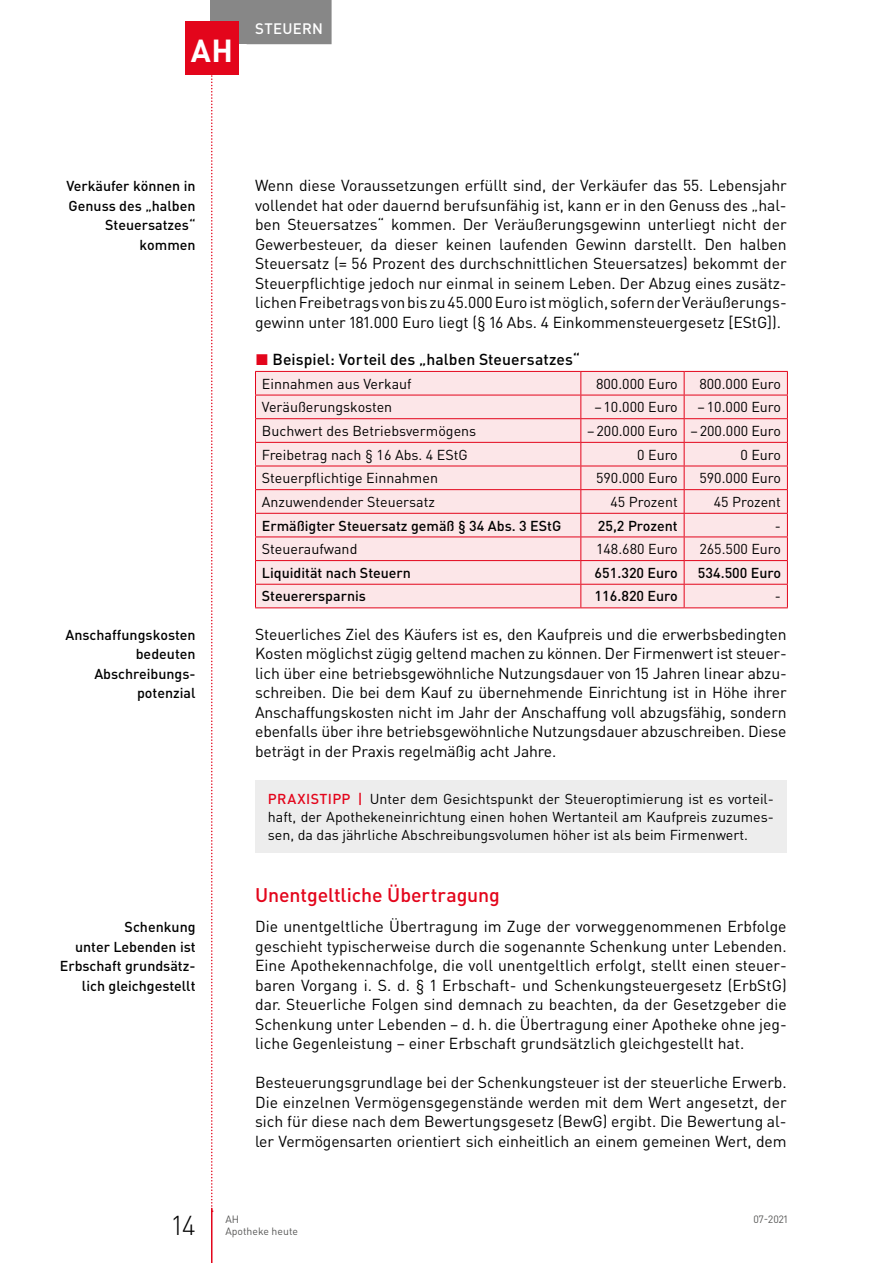
<style>
.page{position:relative;width:893px;height:1263px;background:#fff}
.page>*{position:absolute;margin:0;border:0;box-sizing:border-box;transform-origin:0 0}
.t1{font:700 31.5px "DIN Pro";color:#fff}
.t2{font:300 27px "DIN Pro";color:#000}
.t3{font:500 19.5px "DIN Pro";letter-spacing:-.005em;color:#e3051b}
.t4{font:15.75px/19.5px "DIN Pro";letter-spacing:-.005em;color:#000;text-align:justify}
.t5{font:500 15.75px "DIN Pro";letter-spacing:.005em;color:#000}
.t6{font:500 15px "DIN Pro";letter-spacing:.015em;color:#fff}
.t7{font:14.25px/18px "DIN Pro";color:#000;text-align:justify}
.t8{font:500 14.25px/19.5px "DIN Pro";color:#000;text-align:right}
.t9{font:10.5px "DIN Pro";color:#575756}
.s1{color:#e3051b}
.s2{font-weight:500;color:#e3051b}
</style>
<div class="page">
<svg style="left:211px;top:74px;width:2px;height:1138px"></svg>
<div style="left:210px;top:0;width:45px;height:44px;background:#878787"></div>
<hr style="left:211px;top:1208px;width:1px;height:55px;background:#e3051b">
<div style="left:247px;top:0;width:85px;height:44px;background:#878787"></div>
<div style="left:185px;top:21px;width:54px;height:53px;background:#e3051b"></div>
<div style="left:256px;top:372px;width:531px;height:235px;background:#fce6e8"></div>
<hr style="left:255px;top:395px;width:326px;height:1px;background:#e3051b">
<hr style="left:581px;top:395px;width:103px;height:1px;background:#e3051b">
<hr style="left:684px;top:395px;width:104px;height:1px;background:#e3051b">
<hr style="left:255px;top:418px;width:326px;height:1px;background:#e3051b">
<hr style="left:581px;top:418px;width:103px;height:1px;background:#e3051b">
<hr style="left:684px;top:418px;width:104px;height:1px;background:#e3051b">
<hr style="left:255px;top:442px;width:326px;height:1px;background:#e3051b">
<hr style="left:581px;top:442px;width:103px;height:1px;background:#e3051b">
<hr style="left:684px;top:442px;width:104px;height:1px;background:#e3051b">
<hr style="left:255px;top:466px;width:326px;height:1px;background:#e3051b">
<hr style="left:581px;top:466px;width:103px;height:1px;background:#e3051b">
<hr style="left:684px;top:466px;width:104px;height:1px;background:#e3051b">
<hr style="left:255px;top:489px;width:326px;height:1px;background:#e3051b">
<hr style="left:581px;top:489px;width:103px;height:1px;background:#e3051b">
<hr style="left:684px;top:489px;width:104px;height:1px;background:#e3051b">
<hr style="left:255px;top:513px;width:326px;height:1px;background:#e3051b">
<hr style="left:581px;top:513px;width:103px;height:1px;background:#e3051b">
<hr style="left:684px;top:513px;width:104px;height:1px;background:#e3051b">
<hr style="left:255px;top:536px;width:326px;height:1px;background:#e3051b">
<hr style="left:581px;top:536px;width:103px;height:1px;background:#e3051b">
<hr style="left:684px;top:536px;width:104px;height:1px;background:#e3051b">
<hr style="left:255px;top:560px;width:326px;height:1px;background:#e3051b">
<hr style="left:581px;top:560px;width:103px;height:1px;background:#e3051b">
<hr style="left:684px;top:560px;width:104px;height:1px;background:#e3051b">
<hr style="left:255px;top:584px;width:326px;height:1px;background:#e3051b">
<svg style="left:255px;top:372px;width:1px;height:235px"></svg>
<hr style="left:255px;top:607px;width:326px;height:1px;background:#e3051b">
<hr style="left:581px;top:584px;width:103px;height:1px;background:#e3051b">
<svg style="left:580px;top:372px;width:1px;height:235px"></svg>
<hr style="left:684px;top:584px;width:104px;height:1px;background:#e3051b">
<svg style="left:684px;top:372px;width:1px;height:235px"></svg>
<svg style="left:787px;top:372px;width:1px;height:235px"></svg>
<hr style="left:581px;top:607px;width:103px;height:1px;background:#e3051b">
<hr style="left:684px;top:607px;width:104px;height:1px;background:#e3051b">
<hr style="left:255px;top:371px;width:326px;height:1px;background:#e3051b">
<hr style="left:581px;top:371px;width:103px;height:1px;background:#e3051b">
<hr style="left:684px;top:371px;width:104px;height:1px;background:#e3051b">
<div style="left:255px;top:781px;width:532px;height:72px;background:#ededed"></div>
<h1 class="t1" style="left:191px;top:30px;width:43px">AH</h1>
<p class="t6" style="left:255px;top:18px;width:69px">Steuern</p>
<p class="t8" style="left:66px;top:176px;width:131px">Verkäufer können in<br>Genuss des „halben<br>Steuersatzes“ kommen</p>
<p class="t8" style="left:66px;top:624px;width:132px">Anschaffungskosten bedeuten<br>Abschreibungs&shy;potenzial</p>
<p class="t8" style="left:60px;top:917px;width:137px">Schenkung<br>unter Lebenden ist<br>Erbschaft grundsätz&shy;lich gleichgestellt</p>
<p class="t4" style="left:255px;top:175px;width:533px;text-align:left">Wenn diese Voraussetzungen erfüllt sind, der Verkäufer das 55. Lebensjahr vollendet hat oder dauernd berufsunfähig ist, kann er in den Genuss des „hal&shy;ben Steuersatzes“ kommen. Der Veräußerungsgewinn unterliegt nicht der Gewerbesteuer, da dieser keinen laufenden Gewinn darstellt. Den halben Steuersatz (= 56 Prozent des durchschnittlichen Steuersatzes) bekommt der Steuerpflichtige jedoch nur einmal in seinem Leben. Der Abzug eines zusätz&shy;lichen Freibetrags von bis zu 45.000 Euro ist möglich, sofern der Veräußerungs&shy;gewinn unter 181.000 Euro liegt (§ 16 Abs. 4 Einkommensteuergesetz [EStG]).</p>
<p class="t5" style="left:255px;top:349px;width:326px"><span class="s1">◼</span> Beispiel: Vorteil des „halben Steuersatzes“</p>
<p class="t7" style="left:262px;top:374px;width:151px">Einnahmen aus Verkauf</p>
<p class="t7" style="left:596px;top:374px;width:83px">800.000 Euro</p>
<p class="t7" style="left:699px;top:374px;width:83px">800.000 Euro</p>
<p class="t7" style="left:262px;top:398px;width:132px">Veräußerungskosten</p>
<p class="t7" style="left:594px;top:398px;width:85px">–10.000 Euro</p>
<p class="t7" style="left:698px;top:398px;width:85px">–10.000 Euro</p>
<p class="t7" style="left:262px;top:421px;width:216px">Buchwert des Betriebsvermögens</p>
<p class="t7" style="left:587px;top:421px;width:195px">–200.000 Euro –200.000 Euro</p>
<p class="t7" style="left:262px;top:445px;width:207px">Freibetrag nach § 16 Abs. 4 EStG</p>
<p class="t7" style="left:637px;top:445px;width:42px">0 Euro</p>
<p class="t7" style="left:740px;top:445px;width:42px">0 Euro</p>
<p class="t7" style="left:262px;top:468px;width:178px">Steuerpflichtige Einnahmen</p>
<p class="t7" style="left:596px;top:468px;width:83px">590.000 Euro</p>
<p class="t7" style="left:699px;top:468px;width:83px">590.000 Euro</p>
<p class="t7" style="left:262px;top:492px;width:175px">Anzuwendender Steuersatz</p>
<p class="t7" style="left:610px;top:492px;width:69px">45 Prozent</p>
<p class="t7" style="left:714px;top:492px;width:69px">45 Prozent</p>
<p class="t8" style="left:262px;top:515px;width:301px">Ermäßigter Steuersatz gemäß § 34 Abs. 3 EStG</p>
<p class="t8" style="left:598px;top:515px;width:81px">25,2 Prozent</p>
<p class="t7" style="left:775px;top:516px;width:8px">-</p>
<p class="t7" style="left:262px;top:539px;width:97px">Steueraufwand</p>
<p class="t7" style="left:596px;top:539px;width:83px">148.680 Euro</p>
<p class="t7" style="left:699px;top:539px;width:83px">265.500 Euro</p>
<p class="t8" style="left:262px;top:562px;width:151px">Liquidität nach Steuern</p>
<p class="t8" style="left:595px;top:562px;width:85px">651.320 Euro</p>
<p class="t8" style="left:698px;top:562px;width:85px">534.500 Euro</p>
<p class="t8" style="left:262px;top:586px;width:106px">Steuerersparnis</p>
<p class="t8" style="left:595px;top:586px;width:85px">116.820 Euro</p>
<p class="t7" style="left:775px;top:587px;width:8px">-</p>
<p class="t4" style="left:255px;top:624px;width:533px">Steuerliches Ziel des Käufers ist es, den Kaufpreis und die erwerbsbedingten Kosten möglichst zügig geltend machen zu können. Der Firmenwert ist steuer&shy;lich über eine betriebsgewöhnliche Nutzungsdauer von 15 Jahren linear abzu&shy;schreiben. Die bei dem Kauf zu übernehmende Einrichtung ist in Höhe ihrer Anschaffungskosten nicht im Jahr der Anschaffung voll abzugsfähig, sondern ebenfalls über ihre betriebsgewöhnliche Nutzungsdauer abzuschreiben. Diese beträgt in der Praxis regelmäßig acht Jahre.</p>
<p class="t7" style="left:268px;top:790px;width:508px"><span class="s2">PRAXISTIPP |</span> Unter dem Gesichtspunkt der Steueroptimierung ist es vorteil&shy;haft, der Apothekeneinrichtung einen hohen Wertanteil am Kaufpreis zuzumes&shy;sen, da das jährliche Abschreibungsvolumen höher ist als beim Firmenwert.</p>
<p class="t3" style="left:255px;top:882px;width:246px">U nentgeltliche Übertragung</p>
<p class="t4" style="left:255px;top:916px;width:533px">Die unentgeltliche Übertragung im Zuge der vorweggenommenen Erbfolge geschieht typischerweise durch die sogenannte Schenkung unter Lebenden.<br>Eine Apothekennachfolge, die voll unentgeltlich erfolgt, stellt einen steuer&shy;baren Vorgang i. S. d. § 1 Erbschaft- und Schenkungsteuergesetz (ErbStG) dar. Steuerliche Folgen sind demnach zu beachten, da der Gesetzgeber die Schenkung unter Lebenden – d. h. die Übertragung einer Apotheke ohne jeg&shy;liche Gegenleistung – einer Erbschaft grundsätzlich gleichgestellt hat.</p>
<p class="t4" style="left:255px;top:1072px;width:533px">Besteuerungsgrundlage bei der Schenkungsteuer ist der steuerliche Erwerb.<br>Die einzelnen Vermögensgegenstände werden mit dem Wert angesetzt, der sich für diese nach dem Bewertungsgesetz (BewG) ergibt. Die Bewertung al&shy;ler Vermögensarten orientiert sich einheitlich an einem gemeinen Wert, dem</p>
<h2 class="t2" style="left:173px;top:1207px;width:25px">14</h2>
<p class="t9" style="left:225px;top:1212px;width:15px">AH</p>
<p class="t9" style="left:753px;top:1212px;width:36px">07-2021</p>
<p class="t9" style="left:225px;top:1224px;width:74px">Apotheke heute</p>
</div>
